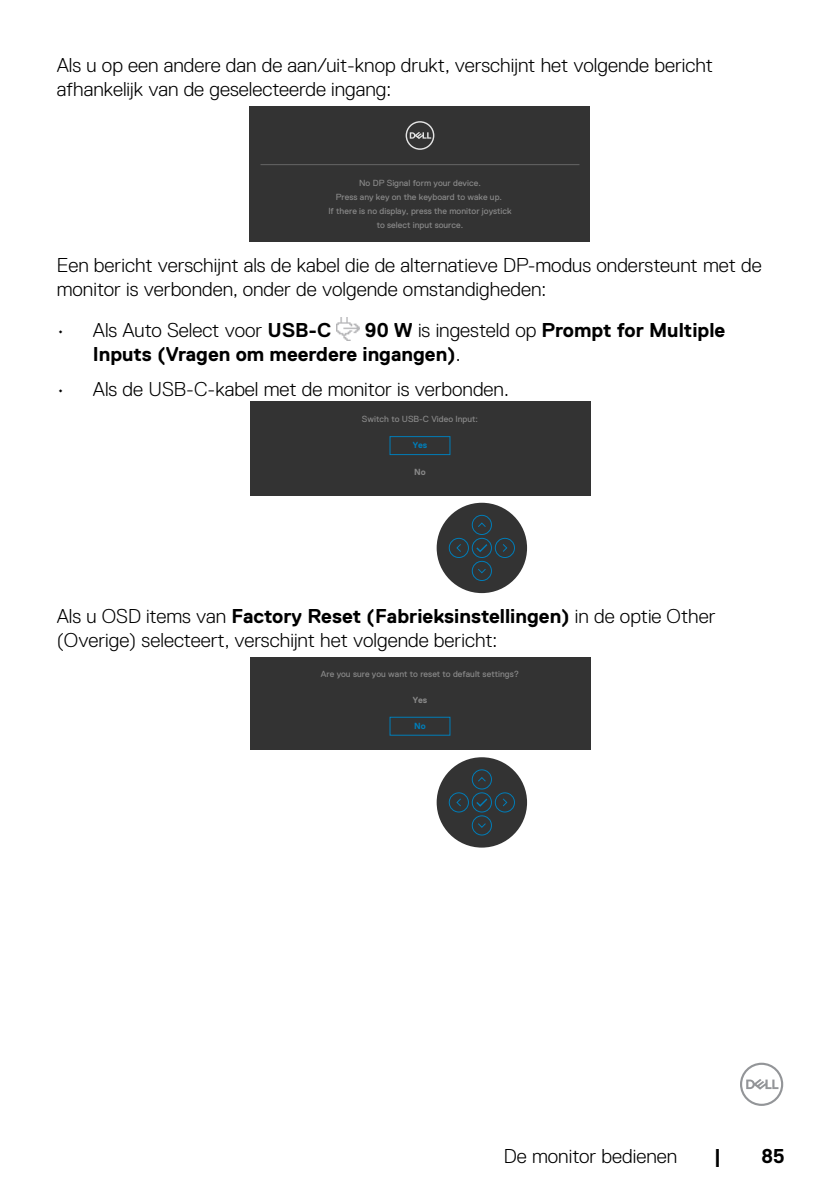
<style>
.page{position:relative;width:840px;height:1191px;background:#fff}
.page>*{position:absolute;margin:0;border:0;box-sizing:border-box;transform-origin:0 0}
.t1{font:300 20px/24px "Dell Replica";color:#000}
.t2{font:700 20px/24px "Dell Replica";color:#000}
.t3{font:8.8px/13.8px "Dell Replica";color:#888;text-align:center}
.t4{font:700 8.8px "Dell Replica";color:#007db8}
.t5{font:700 8.8px "Dell Replica";color:#888}
.s1{font-weight:700}
.s2{font-weight:300}
</style>
<div class="page">
<svg style="left:740px;top:1062px;width:42px;height:44px"></svg>
<div style="left:249px;top:107px;width:341px;height:135px;background:#333"></div>
<hr style="left:260px;top:164px;width:319px;height:1px;background:#666">
<svg style="left:405px;top:121px;width:29px;height:29px"></svg>
<img style="left:336px;top:317px;width:23px;height:23px">
<div style="left:249px;top:401px;width:341px;height:94px;background:#333"></div>
<div style="left:389px;top:436px;width:61px;height:19px;border:1px solid #007db8"></div>
<div style="left:436px;top:503px;width:90px;height:90px;background:#333;border-radius:50%"></div>
<div style="left:471px;top:538px;width:20px;height:20px;border:1px solid #007db8;border-radius:50%"></div>
<div style="left:471px;top:561px;width:20px;height:20px;border:1px solid #007db8;border-radius:50%"></div>
<div style="left:471px;top:515px;width:20px;height:20px;border:1px solid #007db8;border-radius:50%"></div>
<div style="left:448px;top:538px;width:20px;height:20px;border:1px solid #007db8;border-radius:50%"></div>
<div style="left:494px;top:538px;width:20px;height:20px;border:1px solid #007db8;border-radius:50%"></div>
<svg style="left:478px;top:569px;width:8px;height:5px"></svg>
<svg style="left:478px;top:522px;width:8px;height:5px"></svg>
<svg style="left:503px;top:544px;width:4px;height:8px"></svg>
<svg style="left:456px;top:544px;width:5px;height:8px"></svg>
<svg style="left:474px;top:542px;width:14px;height:11px"></svg>
<div style="left:249px;top:657px;width:341px;height:92px;background:#333"></div>
<div style="left:436px;top:757px;width:90px;height:90px;background:#333;border-radius:50%"></div>
<div style="left:471px;top:792px;width:20px;height:20px;border:1px solid #007db8;border-radius:50%"></div>
<div style="left:471px;top:815px;width:20px;height:20px;border:1px solid #007db8;border-radius:50%"></div>
<div style="left:471px;top:769px;width:20px;height:20px;border:1px solid #007db8;border-radius:50%"></div>
<div style="left:448px;top:792px;width:20px;height:20px;border:1px solid #007db8;border-radius:50%"></div>
<div style="left:494px;top:792px;width:20px;height:20px;border:1px solid #007db8;border-radius:50%"></div>
<svg style="left:478px;top:823px;width:8px;height:5px"></svg>
<svg style="left:478px;top:777px;width:8px;height:5px"></svg>
<svg style="left:503px;top:798px;width:4px;height:9px"></svg>
<svg style="left:456px;top:798px;width:5px;height:9px"></svg>
<svg style="left:474px;top:797px;width:14px;height:11px"></svg>
<div style="left:389px;top:716px;width:61px;height:19px;border:1px solid #007db8"></div>
<p class="t1" style="left:57px;top:53px;width:657px">Als u op een andere dan de aan/uit-knop drukt, verschijnt het volgende bericht afhankelijk van de geselecteerde ingang:</p>
<p class="t3" style="left:328px;top:176px;width:185px">No DP Signal form your device.<br>Press any key on the keyboard to wake up.<br>If there is no display, press the monitor joystick to select input source.</p>
<p class="t1" style="left:57px;top:253px;width:706px">Een bericht verschijnt als de kabel die de alternatieve DP-modus ondersteunt met de monitor is verbonden, onder de volgende omstandigheden:</p>
<p class="t1" style="left:57px;top:318px;width:276px">• Als Auto Select voor <span class="s1">USB-C</span></p>
<p class="t2" style="left:93px;top:318px;width:633px;text-indent:272px">90 W <span class="s2">is ingesteld op</span> Prompt for Multiple<br>Inputs (Vragen om meerdere ingangen)<span class="s2">.</span></p>
<p class="t1" style="left:57px;top:377px;width:453px">• Als de USB-C-kabel met de monitor is verbonden.</p>
<p class="t3" style="left:362px;top:412px;width:117px">Switch to USB-C Video Input:</p>
<p class="t4" style="left:412px;top:440px;width:16px">Yes</p>
<p class="t5" style="left:414px;top:466px;width:13px">No</p>
<p class="t1" style="left:57px;top:604px;width:660px">Als u OSD items van <span class="s1">Factory Reset (Fabrieksinstellingen)</span> in de optie Other (Overige) selecteert, verschijnt het volgende bericht:</p>
<p class="t3" style="left:321px;top:666px;width:200px">Are you sure you want to reset to default settings?</p>
<p class="t5" style="left:412px;top:695px;width:16px">Yes</p>
<p class="t4" style="left:414px;top:721px;width:13px">No</p>
<p class="t1" style="left:503px;top:1143px;width:175px">De monitor bedienen</p>
<p class="t2" style="left:713px;top:1143px;width:9px">|</p>
<p class="t2" style="left:761px;top:1143px;width:25px">85</p>
</div>
